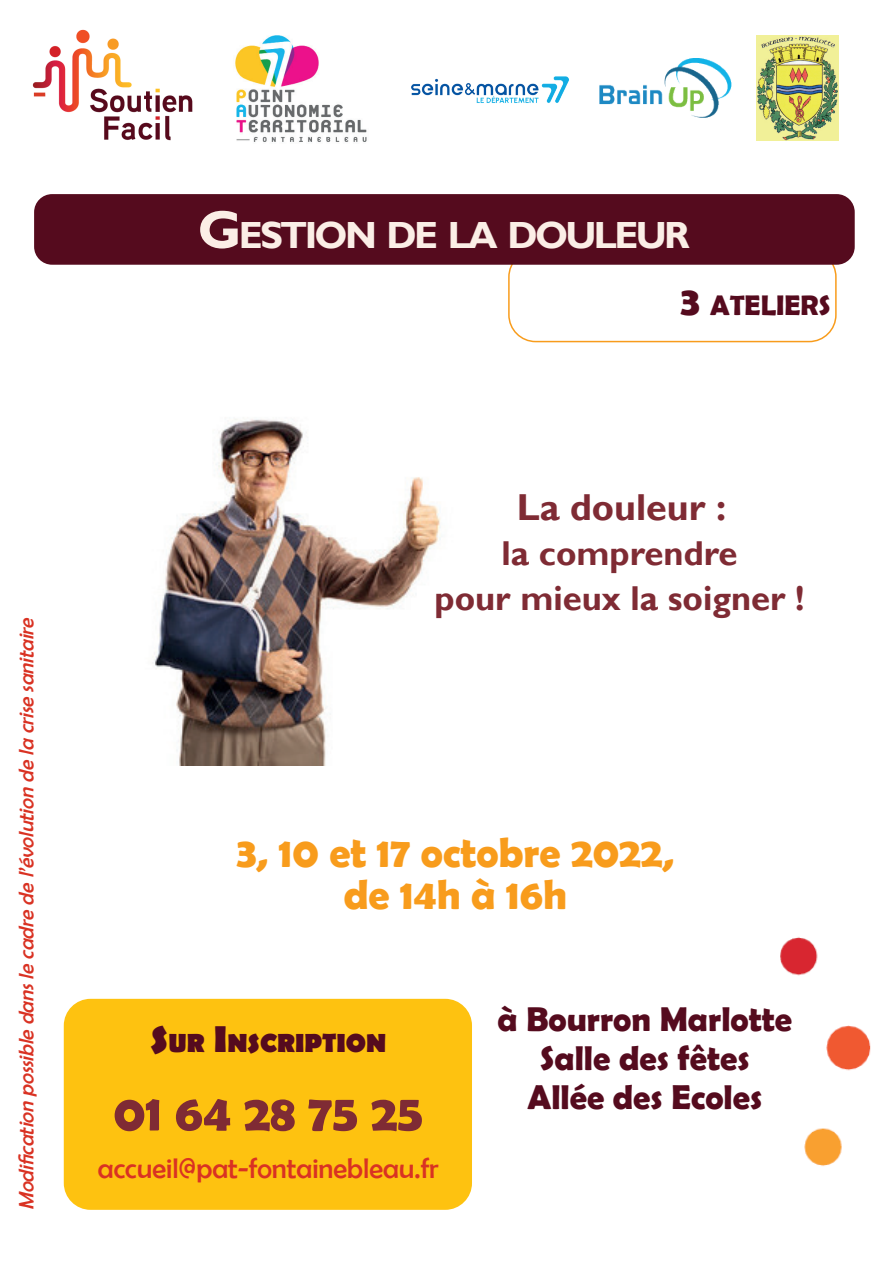
<style>
.page{position:relative;width:893px;height:1263px;background:#fff}
.page>*{position:absolute;margin:0;border:0;box-sizing:border-box;transform-origin:0 0}
.t1{font:700 51px "Berlin Sans FB Demi";color:#7f2b34}
.t2{font:700 42px/42px "Berlin Sans FB Demi";color:#f89c1c;text-align:center}
.t3{font:700 37.8px "Gill Sans";letter-spacing:-.07em;color:#fbeee6}
.t4{font:700 37.5px "Gill Sans";color:#7f2b34}
.t5{font:700 34.5px/39px "Berlin Sans FB Demi";color:#550b1e;text-align:center}
.t6{font:700 34.5px/45px "Gill Sans";color:#7f2b34;text-align:center}
.t7{font:28.5px "Berlin Sans FB";color:#d93223}
.t8{font:700 28.35px "Berlin Sans FB Demi";color:#550b1e}
.t9{font:700 26.25px "Berlin Sans FB";color:#550b1e}
.t10{font:italic 21px "Berlin Sans FB";color:#d93223}
.s1{font-size:54px}
.s2{font-size:40.5px}
.s3{font-size:37.5px}
</style>
<div class="page">
<img style="left:780px;top:937px;width:91px;height:229px">
<div style="left:508px;top:249px;width:329px;height:93px;border:2px solid #f89c1c;border-radius:27px"></div>
<img style="left:32px;top:29px;width:161px;height:112px">
<img style="left:235px;top:35px;width:132px;height:107px">
<div style="left:64px;top:999px;width:408px;height:211px;background:#fec210;border-radius:27px"></div>
<div style="left:34px;top:194px;width:821px;height:71px;background:#550b1e;border-radius:18px"></div>
<img style="left:600px;top:59px;width:132px;height:58px">
<img style="left:756px;top:35px;width:83px;height:105px">
<img style="left:411px;top:76px;width:158px;height:27px">
<img style="left:152px;top:419px;width:289px;height:346px">
<h3 class="t3" style="left:198px;top:213px;width:494px"><span class="s1">G</span>ESTION DE LA DOULEUR</h3>
<h3 class="t8" style="left:680px;top:288px;width:152px"><span class="s2">3</span> ATELIERS</h3>
<p class="t10" style="left:15px;top:1210px;width:598px;rotate:-90deg">Modification possible dansle cadre de l’évolution de la crise sanitaire</p>
<h3 class="t4" style="left:517px;top:485px;width:211px">La douleur :</h3>
<h3 class="t6" style="left:435px;top:532px;width:372px">la comprendre<br>pour mieux la soigner !</h3>
<h2 class="t2" style="left:236px;top:831px;width:440px">3, 10 et 17 octobre 2022, de 14h à 16h</h2>
<p class="t9" style="left:150px;top:1028px;width:237px"><span class="s3">S</span>UR <span class="s3">I</span>NSCRIPTION</p>
<h1 class="t1" style="left:113px;top:1083px;width:311px">01 64 28 75 25</h1>
<h3 class="t7" style="left:98px;top:1152px;width:342px">accueil@pat-fontainebleau.fr</h3>
<h3 class="t5" style="left:498px;top:999px;width:296px">à Bourron Marlotte<br>Salle des fêtes<br>Allée des Ecoles</h3>
</div>
